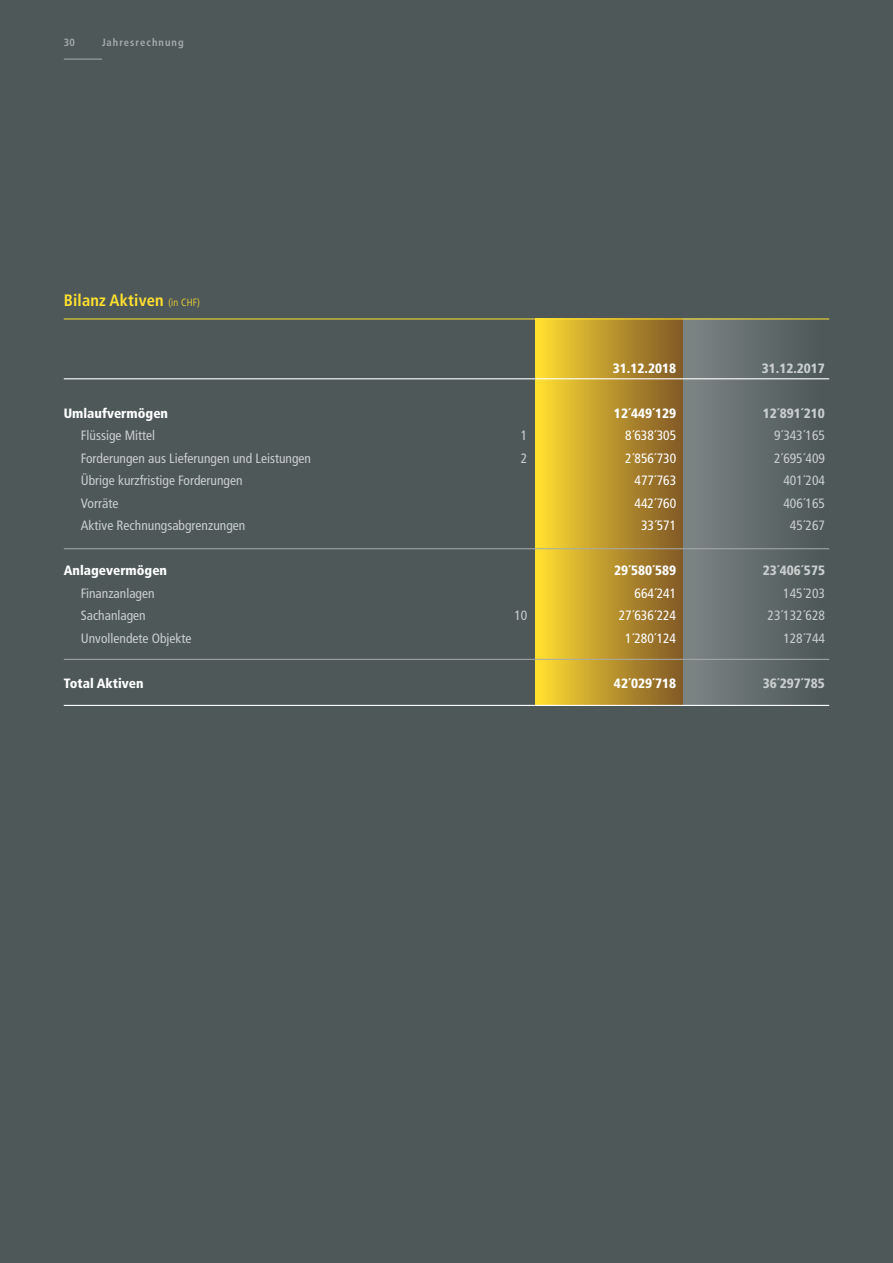
<style>
.page{position:relative;width:893px;height:1263px;background:#4e5859}
.page>*{position:absolute;margin:0;border:0;box-sizing:border-box;transform-origin:0 0}
.t1{font:700 condensed 16.5px "Frutiger";letter-spacing:.01em;color:#ffe22f}
.t2{font:condensed 13.5px "Frutiger";color:#cacdcd}
.t3{font:900 condensed 13.5px "Frutiger";color:#fff}
.t4{font:condensed 13.5px "Frutiger";color:#fff}
.t5{font:900 condensed 13.5px "Frutiger";color:#cacdcd}
.t6{font:700 condensed 10.5px "Frutiger";letter-spacing:.1em;color:#a6acac}
.s1{font-weight:300;font-size:10.5px}
</style>
<div class="page">
<hr style="left:64px;top:59px;width:38px;height:1px;background:#a6acac">
<div style="left:683px;top:319px;width:146px;height:387px;background:linear-gradient(to right,#7d8585,#4c5757)"></div>
<div style="left:536px;top:319px;width:147px;height:387px;background:linear-gradient(to right,#fd3,#7f5628)"></div>
<hr style="left:64px;top:319px;width:765px;height:1px;background:#ffe22f">
<hr style="left:64px;top:548px;width:765px;height:1px;background:#a6acac">
<hr style="left:64px;top:659px;width:765px;height:1px;background:#a6acac">
<hr style="left:64px;top:378px;width:765px;height:1px;background:#fff">
<hr style="left:64px;top:705px;width:765px;height:1px;background:#fff">
<p class="t6" style="left:64px;top:36px;width:13px">30</p>
<p class="t6" style="left:102px;top:36px;width:83px">Jahresrechnung</p>
<p class="t1" style="left:64px;top:290px;width:138px">Bilanz Aktiven <span class="s1">(in CHF)</span></p>
<p class="t3" style="left:613px;top:360px;width:65px">31.12.2018</p>
<p class="t5" style="left:762px;top:360px;width:65px">31.12.2017</p>
<p class="t3" style="left:64px;top:405px;width:106px">Umlaufvermögen</p>
<p class="t3" style="left:614px;top:405px;width:64px">12´449´129</p>
<p class="t5" style="left:763px;top:405px;width:64px">12´891´210</p>
<p class="t2" style="left:81px;top:428px;width:76px">Flüssige Mittel</p>
<p class="t2" style="left:521px;top:428px;width:8px">1</p>
<p class="t4" style="left:625px;top:428px;width:52px">8´638´305</p>
<p class="t2" style="left:774px;top:428px;width:52px">9´343´165</p>
<p class="t2" style="left:81px;top:450px;width:232px">Forderungen aus Lieferungen und Leistungen</p>
<p class="t2" style="left:521px;top:450px;width:8px">2</p>
<p class="t4" style="left:625px;top:450px;width:52px">2´856´730</p>
<p class="t2" style="left:774px;top:450px;width:52px">2´695´409</p>
<p class="t2" style="left:81px;top:473px;width:163px">Übrige kurzfristige Forderungen</p>
<p class="t4" style="left:634px;top:473px;width:43px">477´763</p>
<p class="t2" style="left:783px;top:473px;width:43px">401´204</p>
<p class="t2" style="left:81px;top:495px;width:39px">Vorräte</p>
<p class="t4" style="left:634px;top:495px;width:43px">442´760</p>
<p class="t2" style="left:783px;top:495px;width:43px">406´165</p>
<p class="t2" style="left:81px;top:518px;width:166px">Aktive Rechnungsabgrenzungen</p>
<p class="t4" style="left:641px;top:518px;width:37px">33´571</p>
<p class="t2" style="left:790px;top:518px;width:37px">45´267</p>
<p class="t3" style="left:64px;top:562px;width:105px">Anlagevermögen</p>
<p class="t3" style="left:614px;top:562px;width:64px">29´580´589</p>
<p class="t5" style="left:763px;top:562px;width:64px">23´406´575</p>
<p class="t2" style="left:81px;top:585px;width:75px">Finanzanlagen</p>
<p class="t4" style="left:635px;top:585px;width:43px">664´241</p>
<p class="t2" style="left:783px;top:585px;width:43px">145´203</p>
<p class="t2" style="left:81px;top:608px;width:67px">Sachanlagen</p>
<p class="t2" style="left:514px;top:608px;width:14px">10</p>
<p class="t4" style="left:619px;top:608px;width:59px">27´636´224</p>
<p class="t2" style="left:768px;top:608px;width:59px">23´132´628</p>
<p class="t2" style="left:81px;top:630px;width:112px">Unvollendete Objekte</p>
<p class="t4" style="left:625px;top:630px;width:52px">1´280´124</p>
<p class="t2" style="left:783px;top:630px;width:43px">128´744</p>
<p class="t3" style="left:64px;top:675px;width:81px">Total Aktiven</p>
<p class="t3" style="left:614px;top:675px;width:64px">42´029´718</p>
<p class="t5" style="left:763px;top:675px;width:64px">36´297´785</p>
</div>
